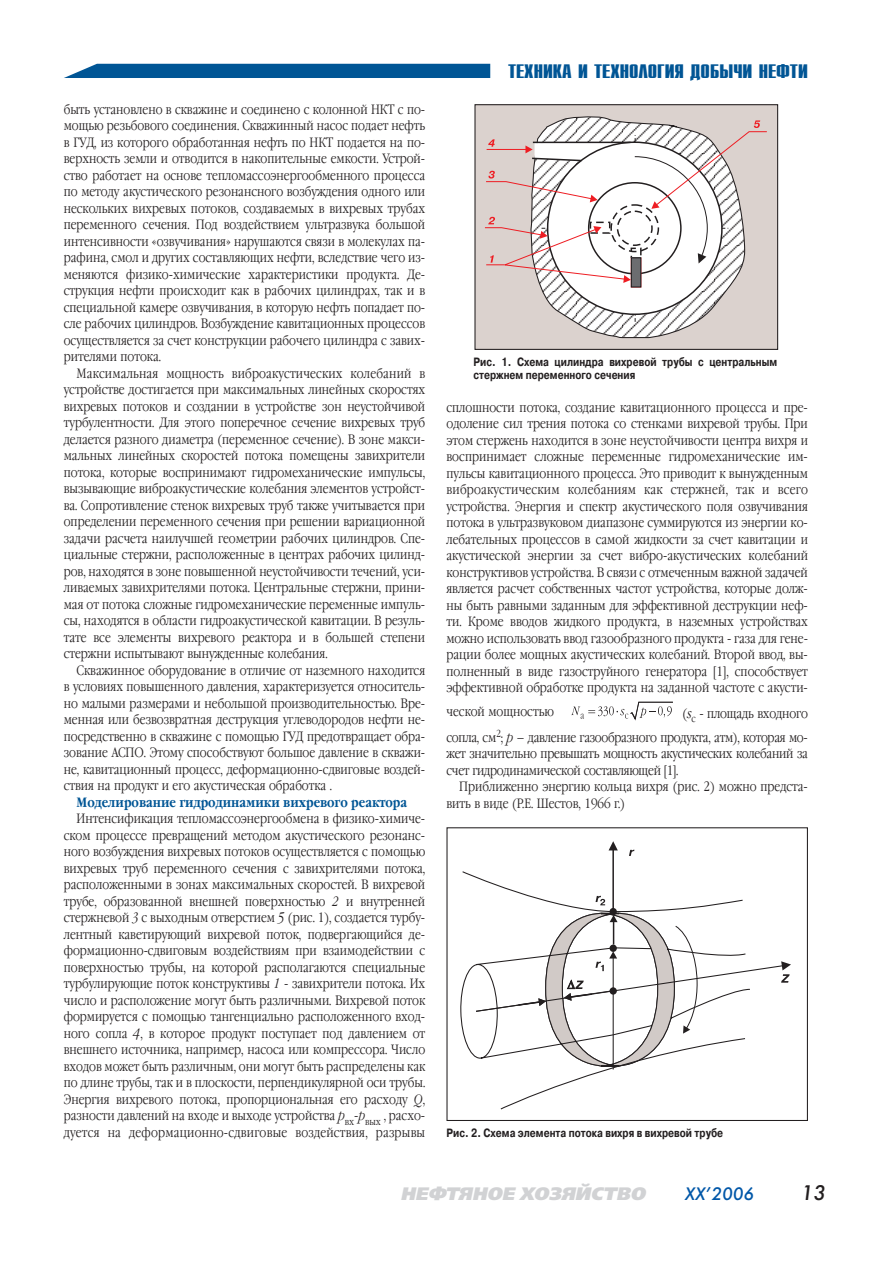
<style>
.page{position:relative;width:893px;height:1263px;background:#fff}
.page>*{position:absolute;margin:0;border:0;box-sizing:border-box;transform-origin:0 0}
.t1{font:italic 21px "Futuris C";color:#231f20}
.t2{font:19.5px "Star C";color:#005595;scale:1.25 1}
.t3{font:italic 18px "Free Set Black C";color:#d1d2d4}
.t4{font:italic 18px "Futuris C";color:#0157a8}
.t5{font:300 13.5px/16.5px "Garamond Narrow C";color:#231f20;text-align:justify}
.t6{font:300 13.5px/24px "Garamond Narrow C";letter-spacing:-.02em;color:#231f20;text-align:right}
.t7{font:700 13.5px "Garamond Narrow C";color:#005595}
.t8{font:700 12px/13.5px "Pragmatica C";color:#231f20;scale:.8 1}
.s1{font-style:italic}
</style>
<div class="page">
<div style="left:64px;top:64px;width:426px;height:14px;background:#005595"></div>
<svg style="left:571px;top:702px;width:102px;height:18px"></svg>
<div style="left:475px;top:105px;width:303px;height:244px;background:#dbd2ce"></div>
<svg style="left:561px;top:116px;width:136px;height:223px"></svg>
<svg style="left:485px;top:120px;width:282px;height:202px"></svg>
<div style="left:474px;top:104px;width:304px;height:246px;border:1px solid #231f20"></div>
<svg style="left:462px;top:871px;width:156px;height:239px"></svg>
<hr style="left:613px;top:958px;width:1px;height:111px;background:#231f20">
<svg style="left:609px;top:841px;width:9px;height:9px"></svg>
<hr style="left:612px;top:850px;width:2px;height:60px;background:#231f20">
<svg style="left:629px;top:850px;width:5px;height:6px"></svg>
<svg style="left:475px;top:896px;width:316px;height:171px"></svg>
<div style="left:446px;top:827px;width:362px;height:294px;border:1px solid #231f20"></div>
<p class="t5" style="left:64px;top:101px;width:363px">быть установлено в скважине и соединено с колонной НКТ с по&shy;мощью резьбового соединения. Скважинный насос подает нефть в ГУД, из которого обработанная нефть по НКТ подается на по&shy;верхность земли и отводится в накопительные емкости. Устрой&shy;ство работает на основе тепломассоэнергообменного процесса по методу акустического резонансного возбуждения одного или нескольких вихревых потоков, создаваемых в вихревых трубах переменного сечения. Под воздействием ультразвука большой интенсивности «озвучивания» нарушаются связи в молекулах па&shy;рафина, смол и других составляющих нефти, вследствие чего из&shy;меняются физико-химические характеристики продукта. Де&shy;струкция нефти происходит как в рабочих цилиндрах, так и в специальной камере озвучивания, в которую нефть попадает по&shy;сле рабочих цилиндров. Возбуждение кавитационных процессов осуществляется за счет конструкции рабочего цилиндра с завих&shy;рителями потока.</p>
<p class="t5" style="left:64px;top:365px;width:363px;text-indent:13px">Максимальная мощность виброакустических колебаний в устройстве достигается при максимальных линейных скоростях вихревых потоков и создании в устройстве зон неустойчивой турбулентности. Для этого поперечное сечение вихревых труб делается разного диаметра (переменное сечение). В зоне макси&shy;мальных линейных скоростей потока помещены завихрители потока, которые воспринимают гидромеханические импульсы, вызывающие виброакустические колебания элементов устройст&shy;ва. Сопротивление стенок вихревых труб также учитывается при определении переменного сечения при решении вариационной задачи расчета наилучшей геометрии рабочих цилиндров. Спе&shy;циальные стержни, расположенные в центрах рабочих цилинд&shy;ров, находятся в зоне повышенной неустойчивости течений, уси&shy;ливаемых завихрителями потока. Центральные стержни, прини&shy;мая от потока сложные гидромеханические переменные импуль&shy;сы, находятся в области гидроакустической кавитации. В резуль&shy;тате все элементы вихревого реактора и в большей степени стержни испытывают вынужденные колебания.</p>
<p class="t5" style="left:64px;top:662px;width:363px;text-indent:13px">Скважинное оборудование в отличие от наземного находится в условиях повышенного давления, характеризуется относитель&shy;но малыми размерами и небольшой производительностью. Вре&shy;менная или безвозвратная деструкция углеводородов нефти не&shy;посредственно в скважине с помощью ГУД предотвращает обра&shy;зование АСПО. Этому способствуют большое давление в скважи&shy;не, кавитационный процесс, деформационно-сдвиговые воздей&shy;ствия на продукт и его акустическая обработка .</p>
<p class="t7" style="left:77px;top:794px;width:332px">Моделирование гидродинамики вихревого реактора</p>
<p class="t5" style="left:64px;top:810px;width:363px;text-indent:13px">Интенсификация тепломассоэнергообмена в физико-химиче&shy;ском процессе превращений методом акустического резонанс&shy;ного возбуждения вихревых потоков осуществляется с помощью вихревых труб переменного сечения с завихрителями потока, расположенными в зонах максимальных скоростей. В вихревой трубе, образованной внешней поверхностью <span class="s1">2</span> и внутренней стержневой <span class="s1">3</span> с выходным отверстием <span class="s1">5</span> (рис. 1), создается турбу&shy;лентный каветирующий вихревой поток, подвергающийся де&shy;формационно-сдвиговым воздействиям при взаимодействии с поверхностью трубы, на которой располагаются специальные турбулирующие поток конструктивы <span class="s1">1</span> - завихрители потока. Их число и расположение могут быть различными. Вихревой поток формируется с помощью тангенциально расположенного вход&shy;ного сопла <span class="s1">4</span>, в которое продукт поступает под давлением от внешнего источника, например, насоса или компрессора. Число входов может быть различным, они могут быть распределены как по длине трубы, так и в плоскости, перпендикулярной оси трубы.<br>Энергия вихревого потока, пропорциональная его расходу <span class="s1">Q</span>, разности давлений на входе и выходе устройства <span class="s1">p</span><sub>вх</sub>-<span class="s1">p</span><sub>вых</sub> , расхо&shy;дуется на деформационно-сдвиговые воздействия, разрывы</p>
<h2 class="t2" style="left:508px;top:60px;width:241px">ТЕХНИКА И ТЕХНОЛОГИЯ ДОБЫЧИ НЕФТИ</h2>
<p class="t8" style="left:473px;top:355px;width:381px">Рис. 1. Схема цилиндра вихревой трубы с центральным стержнем переменного сечения</p>
<p class="t5" style="left:446px;top:399px;width:363px">сплошности потока, создание кавитационного процесса и пре&shy;одоление сил трения потока со стенками вихревой трубы. При этом стержень находится в зоне неустойчивости центра вихря и воспринимает сложные переменные гидромеханические им&shy;пульсы кавитационного процесса. Это приводит к вынужденным виброакустическим колебаниям как стержней, так и всего устройства. Энергия и спектр акустического поля озвучивания потока в ультразвуковом диапазоне суммируются из энергии ко&shy;лебательных процессов в самой жидкости за счет кавитации и акустической энергии за счет вибро-акустических колебаний конструктивов устройства. В связи с отмеченным важной задачей является расчет собственных частот устройства, которые долж&shy;ны быть равными заданным для эффективной деструкции неф&shy;ти. Кроме вводов жидкого продукта, в наземных устройствах можно использовать ввод газообразного продукта - газа для гене&shy;рации более мощных акустических колебаний. Второй ввод, вы&shy;полненный в виде газоструйного генератора [1], способствует эффективной обработке продукта на заданной частоте с акусти-</p>
<p class="t5" style="left:446px;top:703px;width:109px">ческой мощностью</p>
<p class="t6" style="left:446px;top:701px;width:363px">(<span class="s1">s</span><sub>c</sub> - площадь входного<br>сопла, см<sup>2</sup>; <span class="s1">p</span> – давление газообразного продукта, атм), которая мо-</p>
<p class="t6" style="left:446px;top:745px;width:363px;line-height:16.5px;text-align:left">жет значительно превышать мощность акустических колебаний за счет гидродинамической составляющей [1].</p>
<p class="t5" style="left:446px;top:778px;width:363px;text-indent:13px">Приближенно энергию кольца вихря (рис. 2) можно предста&shy;вить в виде (Р.Е. Шестов, 1966 г.)</p>
<p class="t8" style="left:446px;top:1126px;width:347px">Рис. 2. Схема элемента потока вихря в вихревой трубе</p>
<h3 class="t3" style="left:400px;top:1183px;width:246px">НЕФТЯНОЕ ХОЗЯЙСТВО</h3>
<h3 class="t4" style="left:685px;top:1183px;width:71px">ХX’2006</h3>
<h1 class="t1" style="left:801px;top:1180px;width:26px">13</h1>
</div>
